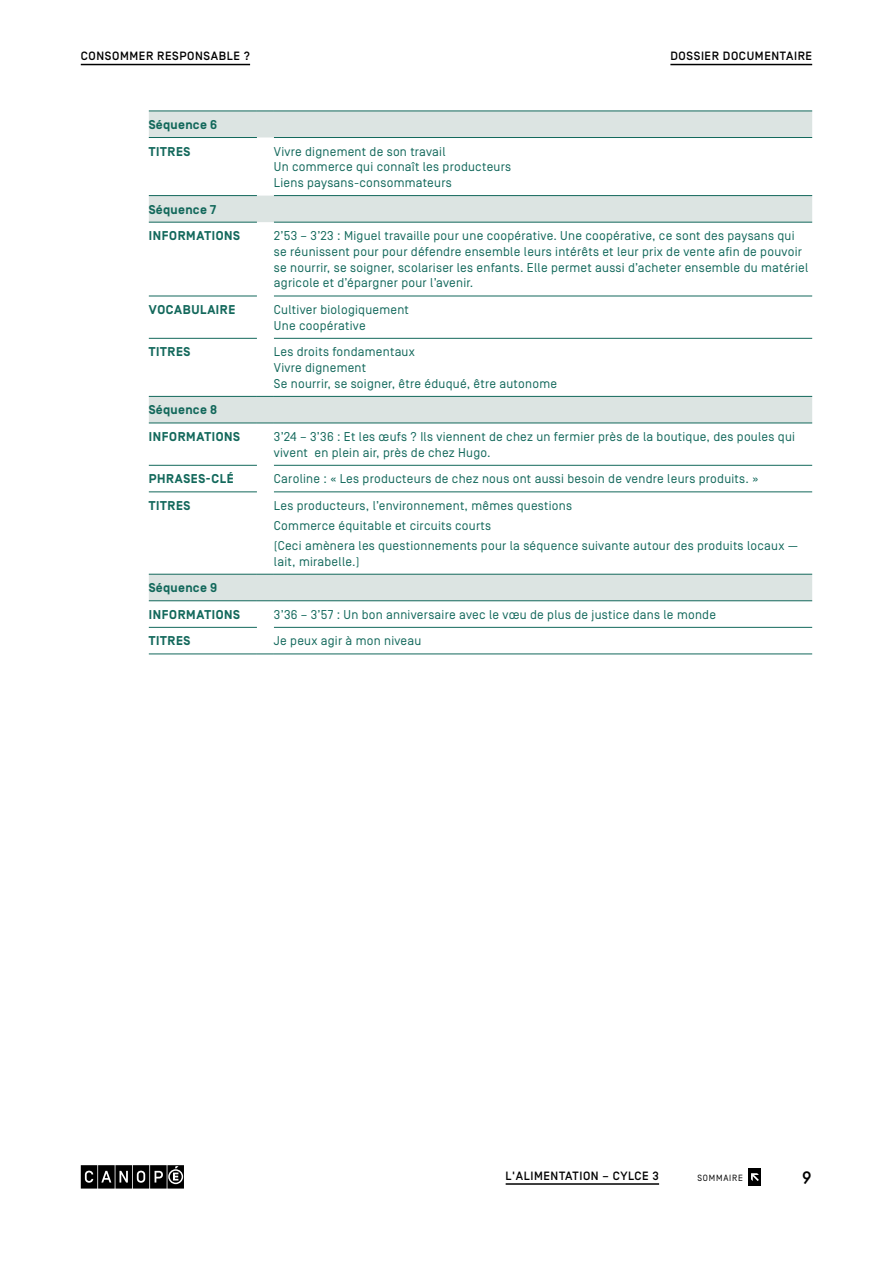
<style>
.page{position:relative;width:893px;height:1263px;background:#fff}
.page>*{position:absolute;margin:0;border:0;box-sizing:border-box;transform-origin:0 0}
.t1{font:500 18px "Simplon BP Mono";color:#000}
.t2{font:12.75px/15.8px "Simplon BP Regular";letter-spacing:.02em;color:#12685b}
.t3{font:700 12.75px/26.5px "Simplon BP";letter-spacing:.05em;color:#12685b}
.t4{font:700 12.75px/26.5px "Simplon BP";letter-spacing:.02em;color:#12685b}
.t5{font:500 12px "Simplon BP";letter-spacing:.05em;color:#000}
.t6{font:9px "Simplon BP Regular";letter-spacing:.09em;color:#000}
</style>
<div class="page">
<hr style="left:670px;top:64px;width:142px;height:1px;background:#000">
<svg style="left:81px;top:1165px;width:103px;height:23px;background:#313131"></svg>
<hr style="left:506px;top:1183px;width:153px;height:2px;background:#000">
<div style="left:749px;top:1168px;width:12px;height:18px;background:#000"></div>
<svg style="left:751px;top:1173px;width:8px;height:8px"></svg>
<hr style="left:81px;top:64px;width:169px;height:1px;background:#000">
<svg style="left:149px;top:112px;width:663px;height:488px"></svg>
<hr style="left:149px;top:111px;width:108px;height:1px;background:#12685b">
<svg style="left:257px;top:111px;width:17px;height:1px"></svg>
<hr style="left:274px;top:111px;width:538px;height:1px;background:#12685b">
<hr style="left:149px;top:137px;width:108px;height:1px;background:#12685b">
<hr style="left:274px;top:137px;width:538px;height:1px;background:#12685b">
<hr style="left:149px;top:195px;width:108px;height:1px;background:#12685b">
<hr style="left:274px;top:195px;width:538px;height:1px;background:#12685b">
<hr style="left:149px;top:222px;width:108px;height:1px;background:#12685b">
<hr style="left:274px;top:222px;width:538px;height:1px;background:#12685b">
<hr style="left:149px;top:296px;width:108px;height:1px;background:#12685b">
<hr style="left:274px;top:296px;width:538px;height:1px;background:#12685b">
<hr style="left:149px;top:338px;width:108px;height:1px;background:#12685b">
<hr style="left:274px;top:338px;width:538px;height:1px;background:#12685b">
<hr style="left:149px;top:396px;width:108px;height:1px;background:#12685b">
<svg style="left:257px;top:396px;width:17px;height:1px"></svg>
<hr style="left:274px;top:396px;width:538px;height:1px;background:#12685b">
<hr style="left:149px;top:423px;width:108px;height:1px;background:#12685b">
<svg style="left:257px;top:423px;width:17px;height:1px"></svg>
<hr style="left:274px;top:423px;width:538px;height:1px;background:#12685b">
<hr style="left:149px;top:465px;width:108px;height:1px;background:#12685b">
<hr style="left:274px;top:465px;width:538px;height:1px;background:#12685b">
<hr style="left:149px;top:491px;width:108px;height:1px;background:#12685b">
<hr style="left:274px;top:491px;width:538px;height:1px;background:#12685b">
<hr style="left:149px;top:574px;width:108px;height:1px;background:#12685b">
<svg style="left:257px;top:574px;width:17px;height:1px"></svg>
<hr style="left:274px;top:574px;width:538px;height:1px;background:#12685b">
<hr style="left:149px;top:600px;width:108px;height:1px;background:#12685b">
<svg style="left:257px;top:600px;width:17px;height:1px"></svg>
<hr style="left:274px;top:600px;width:538px;height:1px;background:#12685b">
<hr style="left:149px;top:627px;width:108px;height:1px;background:#12685b">
<hr style="left:149px;top:653px;width:108px;height:1px;background:#12685b">
<svg style="left:257px;top:653px;width:17px;height:1px"></svg>
<hr style="left:274px;top:627px;width:538px;height:1px;background:#12685b">
<hr style="left:274px;top:653px;width:538px;height:1px;background:#12685b">
<p class="t5" style="left:81px;top:49px;width:171px">CONSOMMER RESPONSABLE ?</p>
<p class="t4" style="left:149px;top:112px;width:70px">Séquence 6<br>TITRES</p>
<p class="t3" style="left:149px;top:196px;width:93px">Séquence 7<br>INFORMATIONS</p>
<p class="t2" style="left:274px;top:143px;width:239px">Vivre dignement de son travail<br>Un commerce qui connaît les producteurs<br>Liens paysans-consommateurs</p>
<p class="t5" style="left:670px;top:49px;width:143px">DOSSIER DOCUMENTAIRE</p>
<p class="t2" style="left:274px;top:228px;width:536px">2’53 – 3’23 : Miguel travaille pour une coopérative. Une coopérative, ce sont des paysans qui se réunissent pour pour défendre ensemble leurs intérêts et leur prix de vente afin de pouvoir se nourrir, se soigner, scolariser les enfants. Elle permet aussi d’acheter ensemble du matériel agricole et d’épargner pour l’avenir.</p>
<p class="t3" style="left:149px;top:297px;width:88px">VOCABULAIRE</p>
<p class="t2" style="left:274px;top:302px;width:137px">Cultiver biologiquement<br>Une coopérative</p>
<p class="t3" style="left:149px;top:339px;width:43px">TITRES</p>
<p class="t2" style="left:274px;top:344px;width:285px">Les droits fondamentaux<br>Vivre dignement<br>Se nourrir, se soigner, être éduqué, être autonome</p>
<p class="t3" style="left:149px;top:397px;width:93px">Séquence 8<br>INFORMATIONS</p>
<p class="t2" style="left:274px;top:429px;width:523px">3’24 – 3’36 : Et les œufs ? Ils viennent de chez un fermier près de la boutique, des poules qui vivent en plein air, près de chez Hugo.</p>
<p class="t3" style="left:149px;top:466px;width:86px">PHRASES-CLÉ</p>
<p class="t2" style="left:274px;top:471px;width:486px">Caroline : « Les producteurs de chez nous ont aussi besoin de vendre leurs produits. »</p>
<p class="t3" style="left:149px;top:493px;width:43px">TITRES</p>
<p class="t2" style="left:274px;top:495px;width:526px;line-height:20px">Les producteurs, l’environnement, mêmes questions<br>Commerce équitable et circuits courts<br>(Ceci amènera les questionnements pour la séquence suivante autour des produits locaux —</p>
<p class="t2" style="left:274px;top:553px;width:87px">lait, mirabelle.)</p>
<p class="t3" style="left:149px;top:575px;width:93px">Séquence 9<br>INFORMATIONS</p>
<p class="t2" style="left:274px;top:606px;width:444px">3’36 – 3’57 : Un bon anniversaire avec le vœu de plus de justice dans le monde</p>
<p class="t3" style="left:149px;top:628px;width:43px">TITRES</p>
<p class="t2" style="left:274px;top:633px;width:149px">Je peux agir à mon niveau</p>
<p class="t5" style="left:506px;top:1168px;width:155px">L'ALIMENTATION – CYLCE 3</p>
<p class="t6" style="left:697px;top:1173px;width:47px">SOMMAIRE</p>
<h1 class="t1" style="left:801px;top:1165px;width:12px">9</h1>
</div>
